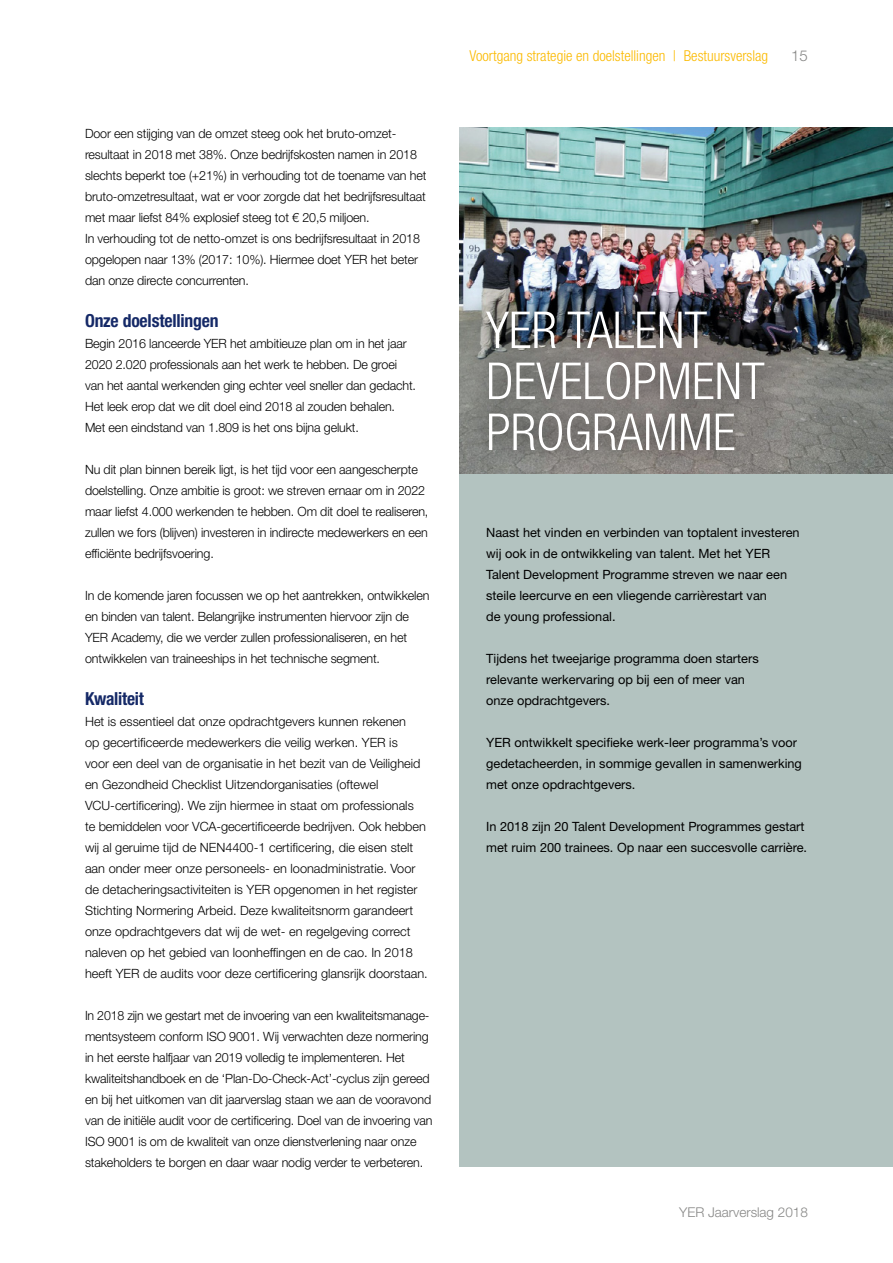
<style>
.page{position:relative;width:893px;height:1263px;background:#fff}
.page>*{position:absolute;margin:0;border:0;box-sizing:border-box;transform-origin:0 0}
.t1{font:300 condensed 51px/51px "Helvetica Neue LT Std";color:#fff}
.t2{font:700 condensed 18px "Helvetica Neue LT Std";letter-spacing:-.01em;color:#152967}
.t3{font:300 condensed 15px "Helvetica Neue LT Std";color:#fbba00}
.t4{font:300 15px "Helvetica Neue LT Std";color:#878786}
.t5{font:300 13.5px "Helvetica Neue LT Std";color:#878786}
.t6{font:300 12.75px/21px "Helvetica Neue LT Std";letter-spacing:-.01em;color:#000}
.t7{font:12.75px/21px "Helvetica Neue LT Std";color:#000}
</style>
<div class="page">
<img style="left:459px;top:128px;width:434px;height:346px">
<div style="left:465px;top:287px;width:320px;height:186px;background:#000;opacity:.75"></div>
<div style="left:459px;top:474px;width:434px;height:693px;background:#b3c3c0"></div>
<p class="t6" style="left:85px;top:123px;width:343px">Door een stijging van de omzet steeg ook het bruto-omzet&shy;resultaat in 2018 met 38%. Onze bedrijfskosten namen in 2018 slechts beperkt toe (+21%) in verhouding tot de toename van het bruto-omzetresultaat, wat er voor zorgde dat het bedrijfsresultaat met maar liefst 84% explosief steeg tot € 20,5 miljoen.<br>In verhouding tot de netto-omzet is ons bedrijfsresultaat in 2018 opgelopen naar 13% (2017: 10%). Hiermee doet YER het beter dan onze directe concurrenten.</p>
<h2 class="t2" style="left:85px;top:310px;width:135px">Onze doelstellingen</h2>
<p class="t6" style="left:85px;top:333px;width:333px">Begin 2016 lanceerde YER het ambitieuze plan om in het jaar 2020 2.020 professionals aan het werk te hebben. De groei van het aantal werkenden ging echter veel sneller dan gedacht.<br>Het leek erop dat we dit doel eind 2018 al zouden behalen.<br>Met een eindstand van 1.809 is het ons bijna gelukt.</p>
<p class="t6" style="left:85px;top:459px;width:345px">Nu dit plan binnen bereik ligt, is het tijd voor een aangescherpte doelstelling. Onze ambitie is groot: we streven ernaar om in 2022 maar liefst 4.000 werkenden te hebben. Om dit doel te realiseren, zullen we fors (blijven) investeren in indirecte medewerkers en een efficiënte bedrijfsvoering.</p>
<p class="t6" style="left:85px;top:585px;width:346px">In de komende jaren focussen we op het aantrekken, ontwikkelen en binden van talent. Belangrijke instrumenten hiervoor zijn de YER Academy, die we verder zullen professionaliseren, en het ontwikkelen van traineeships in het technische segment.</p>
<h2 class="t2" style="left:85px;top:688px;width:60px">Kwaliteit</h2>
<p class="t6" style="left:85px;top:711px;width:344px">Het is essentieel dat onze opdrachtgevers kunnen rekenen<br>op gecertificeerde medewerkers die veilig werken. YER is<br>voor een deel van de organisatie in het bezit van de Veiligheid en Gezondheid Checklist Uitzendorganisaties (oftewel VCU-certificering). We zijn hiermee in staat om professionals<br>te bemiddelen voor VCA-gecertificeerde bedrijven. Ook hebben wij al geruime tijd de NEN4400-1 certificering, die eisen stelt aan onder meer onze personeels- en loonadministratie. Voor de detacheringsactiviteiten is YER opgenomen in het register Stichting Normering Arbeid. Deze kwaliteitsnorm garandeert onze opdrachtgevers dat wij de wet- en regelgeving correct naleven op het gebied van loonheffingen en de cao. In 2018 heeft YER de audits voor deze certificering glansrijk doorstaan.</p>
<p class="t6" style="left:85px;top:1005px;width:349px">In 2018 zijn we gestart met de invoering van een kwaliteitsmanage&shy;mentsysteem conform ISO 9001. Wij verwachten deze normering in het eerste halfjaar van 2019 volledig te implementeren. Het kwaliteitshandboek en de ‘Plan-Do-Check-Act’-cyclus zijn gereed en bij het uitkomen van dit jaarverslag staan we aan de vooravond van de initiële audit voor de certificering. Doel van de invoering van ISO 9001 is om de kwaliteit van onze dienstverlening naar onze stakeholders te borgen en daar waar nodig verder te verbeteren.</p>
<p class="t3" style="left:469px;top:47px;width:300px">Voortgang strategie en doelstellingen | Bestuursverslag</p>
<p class="t4" style="left:791px;top:46px;width:18px">15</p>
<h1 class="t1" style="left:486px;top:304px;width:280px">YER TALENT<br>DEVELOPMENT<br>PROGRAMME</h1>
<p class="t7" style="left:486px;top:522px;width:315px">Naast het vinden en verbinden van toptalent investeren wij ook in de ontwikkeling van talent. Met het YER Talent Development Programme streven we naar een steile leercurve en een vliegende carrièrestart van<br>de young professional.</p>
<p class="t7" style="left:486px;top:648px;width:274px">Tijdens het tweejarige programma doen starters relevante werkervaring op bij een of meer van onze opdrachtgevers.</p>
<p class="t7" style="left:486px;top:732px;width:317px">YER ontwikkelt specifieke werk-leer programma’s voor gedetacheerden, in sommige gevallen in samenwerking met onze opdrachtgevers.</p>
<p class="t7" style="left:486px;top:816px;width:322px">In 2018 zijn 20 Talent Development Programmes gestart met ruim 200 trainees. Op naar een succesvolle carrière.</p>
<p class="t5" style="left:679px;top:1204px;width:130px">YER Jaarverslag 2018</p>
</div>
